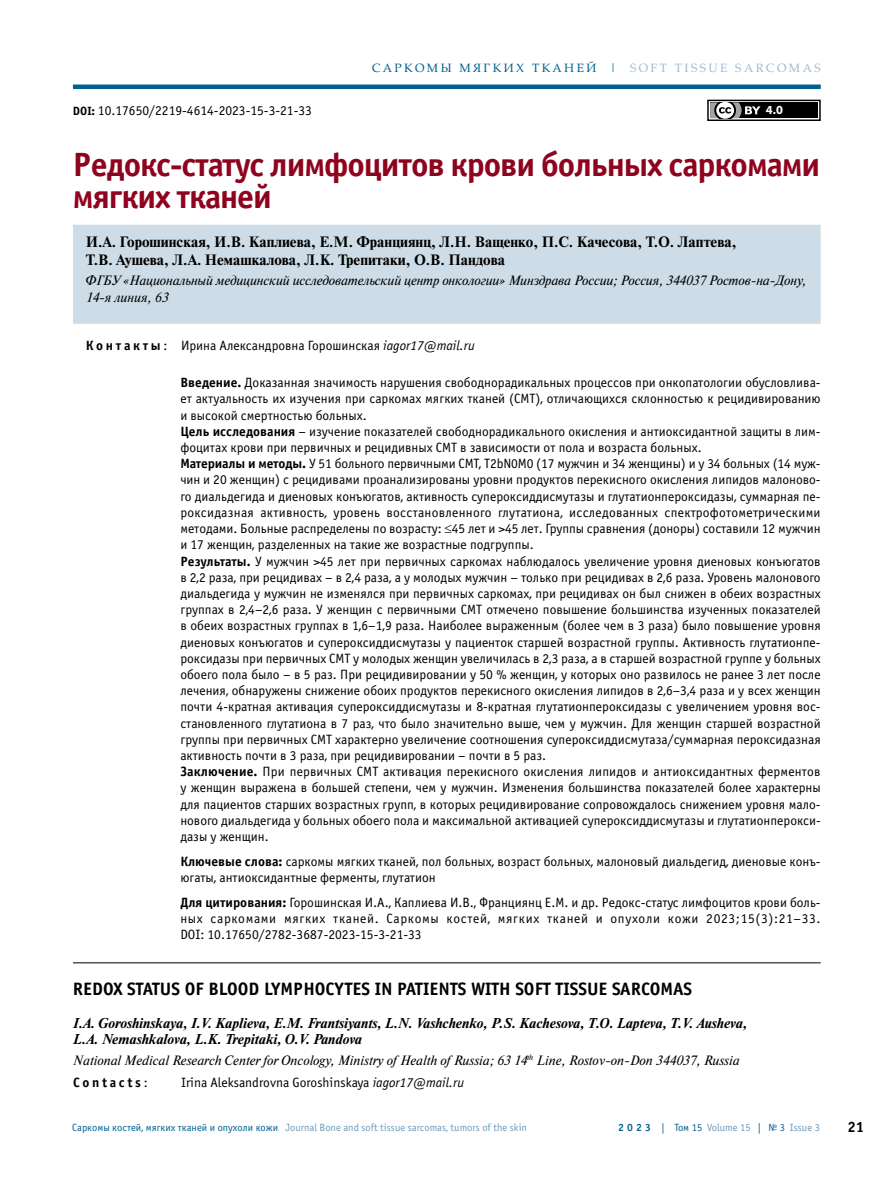
<style>
.page{position:relative;width:893px;height:1191px;background:#fff}
.page>*{position:absolute;margin:0;border:0;box-sizing:border-box;transform-origin:0 0}
.t1{font:700 33.75px/31.7px "Officina Sans C";letter-spacing:-.03em;color:#8e041e}
.t2{font:700 18px "Officina Sans C";color:#000}
.t3{font:700 15px/18px "Newton C";color:#000}
.t4{font:700 15px "Officina Sans C";color:#000}
.t5{font:italic 700 14.25px/16.5px "Newton C";color:#000}
.t6{font:13.5px/16.2px "Officina Sans C";color:#000}
.t7{font:italic 13.5px/16.2px "Newton C";letter-spacing:-.01em;color:#000}
.t8{font:700 13.5px "Officina Sans C";letter-spacing:.2em;color:#000}
.t9{font:700 12.45px "Myriad Pro";color:#fff}
.t10{font:12px "AG Palatial";letter-spacing:.2em;color:#00618e}
.t11{font:10.5px "Officina Sans C";color:#6e9bbc}
.s1{color:#a1bbd2}
.s2{font-weight:700;font-size:12px}
.s3{font-weight:700}
.s4{font-style:italic}
.s5{font-weight:400}
.s6{color:#00618e}
.s7{font-weight:700;color:#00618e}
</style>
<div class="page">
<hr style="left:72px;top:86px;width:749px;height:1px;background:#cad7e5">
<div style="left:73px;top:84px;width:748px;height:5px;background:#00618e"></div>
<div style="left:73px;top:225px;width:748px;height:99px;background:#cddce6"></div>
<hr style="left:73px;top:962px;width:748px;height:1px;background:#000">
<svg style="left:710px;top:118px;width:29px;height:1px"></svg>
<div style="left:707px;top:100px;width:114px;height:21px;border:1px solid #000"></div>
<div style="left:710px;top:102px;width:108px;height:16px;background:#000"></div>
<svg style="left:710px;top:102px;width:50px;height:16px"></svg>
<p class="t10" style="left:372px;top:61px;width:450px">САРКОМЫ МЯГКИХ ТКАНЕЙ | <span class="s1">SOFT TISS UE SARCOMAS</span></p>
<p class="t6" style="left:73px;top:102px;width:240px"><span class="s2">DOI:</span> 10.17650/2219-4614-2023‑15‑3‑21‑33</p>
<p class="t9" style="left:766px;top:102px;width:18px">4.0</p>
<h1 class="t1" style="left:73px;top:149px;width:749px">РЕДОКС-СТАТУС ЛИМФОЦИТОВ КРОВИ БОЛЬНЫХ САРКОМАМИ<br>МЯГКИХ ТКАНЕЙ</h1>
<p class="t3" style="left:86px;top:233px;width:652px">И.А. Горошинская, И.В. Каплиева, Е.М. Франциянц, Л.Н. Ващенко, П.С. Качесова, Т.О. Лаптева,<br>Т.В. Аушева, Л.А. Немашкалова, Л.К. Трепитаки, О.В. Пандова</p>
<p class="t7" style="left:86px;top:273px;width:722px">ФГБУ «Национальный медицинский исследовательский центр онкологии» Минздрава России; Россия, 344037 Ростов-на-Дону,<br>14-я линия, 63</p>
<p class="t6" style="left:86px;top:337px;width:391px"><span class="s3">К О Н Т А К Т Ы</span> : Ирина Александровна Горошинская <span class="s4">iagor17@mail.ru</span></p>
<p class="t6" style="left:180px;top:375px;width:642px"><span class="s3">ВВЕДЕНИЕ.</span> Доказанная значимость нарушения свободнорадикальных процессов при онкопатологии обусловлива&shy;ет актуальность их изучения при саркомах мягких тканей (СМТ), отличающихся склонностью к рецидивированию и высокой смертностью больных.<br><span class="s3">ЦЕЛЬ ИССЛЕДОВАНИЯ</span> – изучение показателей свободнорадикального окисления и антиоксидантной защиты в лим&shy;фоцитах крови при первичных и рецидивных СМТ в зависимости от пола и возраста больных.<br><span class="s3">МАТЕРИАЛЫ И МЕТОДЫ.</span> У 51 больного первичными СМТ, T2bN0M0 (17 мужчин и 34 женщины) и у 34 больных (14 муж&shy;чин и 20 женщин) с рецидивами проанализированы уровни продуктов перекисного окисления липидов малоново&shy;го диальдегида и диеновых конъюгатов, активность супероксиддисмутазы и глутатионпероксидазы, суммарная пе&shy;роксидазная активность, уровень восстановленного глутатиона, исследованных спектрофотометрическими методами. Больные распределены по возрасту: ≤45 лет и &gt;45 лет. Группы сравнения (доноры) составили 12 мужчин и 17 женщин, разделенных на такие же возрастные подгруппы.<br><span class="s3">РЕЗУЛЬТАТЫ.</span> У мужчин &gt;45 лет при первичных саркомах наблюдалось увеличение уровня диеновых конъюгатов в 2,2 раза, при рецидивах – в 2,4 раза, а у молодых мужчин – только при рецидивах в 2,6 раза. Уровень малонового диальдегида у мужчин не изменялся при первичных саркомах, при рецидивах он был снижен в обеих возрастных группах в 2,4–2,6 раза. У женщин с первичными СМТ отмечено повышение большинства изученных показателей в обеих возрастных группах в 1,6–1,9 раза. Наиболее выраженным (более чем в 3 раза) было повышение уровня диеновых конъюгатов и супероксиддисмутазы у пациенток старшей возрастной группы. Активность глутатионпе&shy;роксидазы при первичных СМТ у молодых женщин увеличилась в 2,3 раза, а в старшей возрастной группе у больных обоего пола было – в 5 раз. При рецидивировании у 50 % женщин, у которых оно развилось не ранее 3 лет после лечения, обнаружены снижение обоих продуктов перекисного окисления липидов в 2,6–3,4 раза и у всех женщин почти 4-кратная активация супероксиддисмутазы и 8-кратная глутатионпероксидазы с увеличением уровня вос&shy;становленного глутатиона в 7 раз, что было значительно выше, чем у мужчин. Для женщин старшей возрастной группы при первичных СМТ характерно увеличение соотношения супероксиддисмутаза/суммарная пероксидазная активность почти в 3 раза, при рецидивировании – почти в 5 раз.<br><span class="s3">ЗАКЛЮЧЕНИЕ.</span> При первичных СМТ активация перекисного окисления липидов и антиоксидантных ферментов у женщин выражена в большей степени, чем у мужчин. Изменения большинства показателей более характерны для пациентов старших возрастных групп, в которых рецидивирование сопровождалось снижением уровня мало&shy;нового диальдегида у больных обоего пола и максимальной активацией супероксиддисмутазы и глутатионперокси&shy;дазы у женщин.</p>
<p class="t6" style="left:180px;top:853px;width:642px"><span class="s3">КЛЮЧЕВЫЕ СЛОВА:</span> саркомы мягких тканей, пол больных, возраст больных, малоновый диальдегид, диеновые конъ&shy;югаты, антиоксидантные ферменты, глутатион</p>
<p class="t6" style="left:180px;top:894px;width:642px;text-align:justify"><span class="s3">ДЛЯ ЦИТИРОВАНИЯ:</span> Горошинская И.А., Каплиева И.В., Франциянц Е.М. и др. Редокс-статус лимфоцитов крови боль&shy;ных саркомами мягких тканей. Саркомы костей, мягких тканей и опухоли кожи 2023;15(3):21–33.<br>DOI: 10.17650/2782-3687-2023-15-3-21-33</p>
<h2 class="t2" style="left:73px;top:978px;width:21px">REDOX</h2>
<h2 class="t2" style="left:127px;top:978px;width:10px">STATUS</h2>
<h2 class="t2" style="left:185px;top:978px;width:35px">OF BLOOD</h2>
<h2 class="t2" style="left:264px;top:978px;width:11px">LYMPHOCYTES</h2>
<h2 class="t2" style="left:375px;top:978px;width:32px">IN PATIENTS</h2>
<h2 class="t2" style="left:471px;top:978px;width:11px">WITH</h2>
<h2 class="t2" style="left:515px;top:978px;width:10px">SOFT</h2>
<h2 class="t2" style="left:555px;top:978px;width:10px">TISSUE</h2>
<h2 class="t2" style="left:612px;top:978px;width:11px">SARCOMAS</h2>
<p class="t5" style="left:73px;top:1014px;width:676px">I.A. Goroshinskaya, I.V. Kaplieva, E.M. Frantsiyants, L.N. Vashchenko, P.S. Kachesova, T.O. Lapteva, T.V. Ausheva,<br>L.A. Nemashkalova, L.K. Trepitaki, O.V. Pandova</p>
<p class="t7" style="left:73px;top:1052px;width:668px">National Medical Research Center for Oncology, Ministry of Health of Russia; 63 14<sup>th</sup> Line, Rostov-on-Don 344037, Russia</p>
<p class="t8" style="left:73px;top:1075px;width:76px">CONTACTS<span class="s5">:</span></p>
<p class="t6" style="left:181px;top:1074px;width:285px">Irina Aleksandrovna Goroshinskaya <span class="s4">iagor17@mail.ru</span></p>
<p class="t11" style="left:72px;top:1121px;width:456px"><span class="s6">Cаркомы костей, мягких тканей и опухоли кожи</span> Journal Bone and soft tissue sarcomas, tumors of the skin</p>
<p class="t11" style="left:618px;top:1121px;width:203px"><span class="s7">2 0 2 3</span> <span class="s6">| Том 15</span> Volume 15 <span class="s6">| № 3</span> Issue 3</p>
<p class="t4" style="left:848px;top:1118px;width:18px">21</p>
</div>
